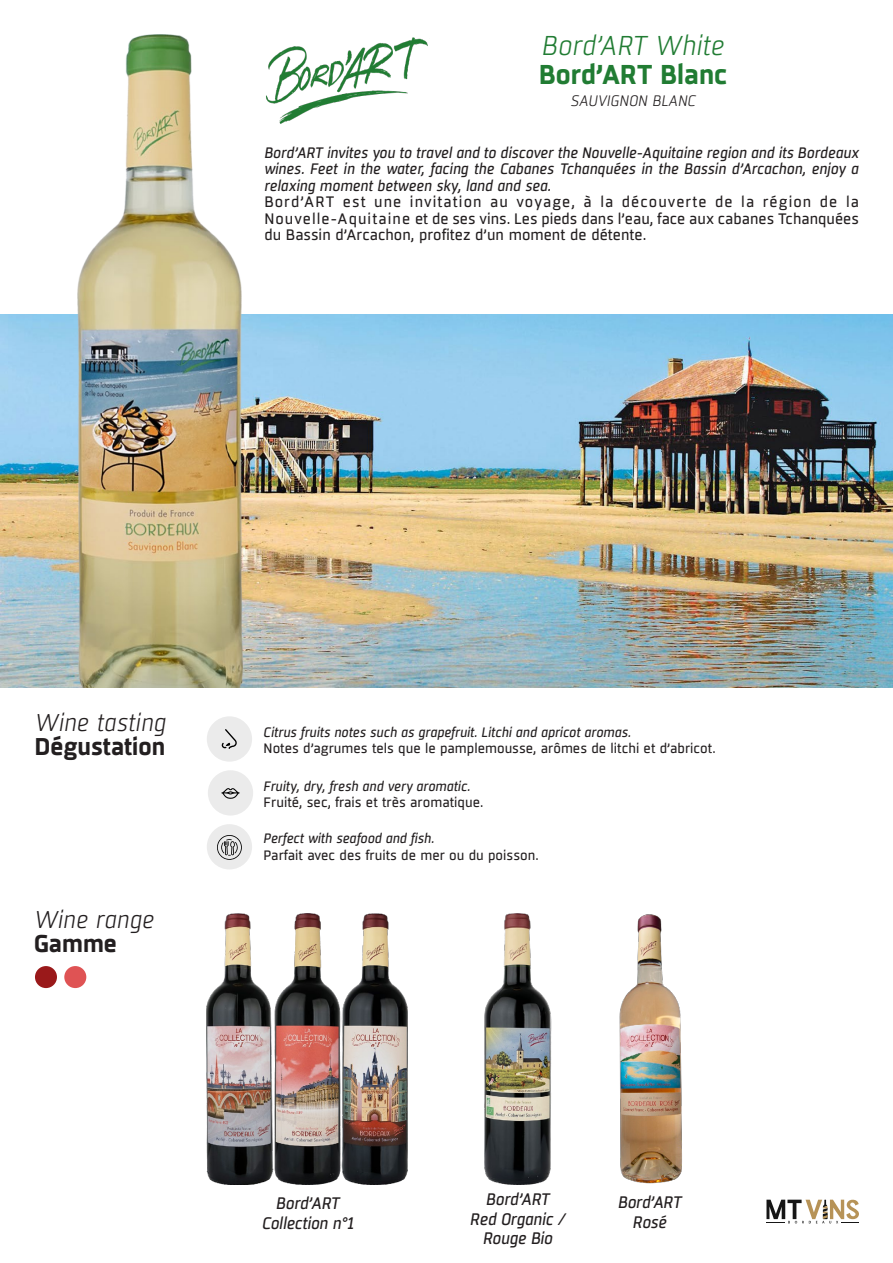
<style>
.page{position:relative;width:893px;height:1263px;background:#fff}
.page>*{position:absolute;margin:0;border:0;box-sizing:border-box;transform-origin:0 0}
.t1{font:italic 300 27px "Sisco";color:#217c33}
.t2{font:700 27px "Sisco";color:#217c33}
.t3{font:italic 300 24px "Sisco";color:#231f20}
.t4{font:700 24px "Sisco";color:#231f20}
.t5{font:italic 16.5px "Sisco";letter-spacing:-.01em;color:#231f20}
.t6{font:italic 15px/16.5px "Sisco";color:#231f20;text-align:justify}
.t7{font:15px/16.5px "Sisco";color:#231f20;text-align:justify}
.t8{font:italic 300 15px "Sisco";color:#231f20}
.t9{font:13.5px "Sisco";color:#231f20}
.t10{font:italic 13.5px "Sisco";color:#231f20}
</style>
<div class="page">
<svg style="left:766px;top:1200px;width:93px;height:23px"></svg>
<img style="left:0;top:315px;width:893px;height:373px">
<img style="left:78px;top:34px;width:167px;height:654px">
<img style="left:266px;top:37px;width:162px;height:87px">
<div style="left:207px;top:716px;width:45px;height:46px;background:#ebebeb;border-radius:50%"></div>
<div style="left:35px;top:966px;width:22px;height:22px;background:#9a191a;border-radius:50%"></div>
<div style="left:207px;top:824px;width:45px;height:45px;background:#ebebeb;border-radius:50%"></div>
<div style="left:64px;top:966px;width:22px;height:22px;background:#df5354;border-radius:50%"></div>
<div style="left:208px;top:770px;width:45px;height:46px;background:#ebebeb;border-radius:50%"></div>
<svg style="left:221px;top:729px;width:16px;height:20px"></svg>
<svg style="left:217px;top:835px;width:25px;height:25px"></svg>
<svg style="left:221px;top:788px;width:19px;height:11px"></svg>
<img style="left:485px;top:913px;width:66px;height:271px">
<img style="left:207px;top:913px;width:201px;height:271px">
<img style="left:619px;top:914px;width:63px;height:270px">
<p class="t1" style="left:542px;top:29px;width:184px">Bord’ART White</p>
<p class="t2" style="left:539px;top:56px;width:190px">Bord’ART Blanc</p>
<p class="t8" style="left:571px;top:91px;width:127px">SAUVIGNON BLANC</p>
<p class="t6" style="left:264px;top:145px;width:596px">Bord’ART invites you to travel and to discover the Nouvelle-Aquitaine region and its Bordeaux wines. Feet in the water, facing the Cabanes Tchanquées in the Bassin d’Arcachon, enjoy a relaxing moment between sky, land and sea.</p>
<p class="t7" style="left:264px;top:194px;width:596px">Bord’ART est une invitation au voyage, à la découverte de la région de la Nouvelle-Aquitaine et de ses vins. Les pieds dans l’eau, face aux cabanes Tchanquées du Bassin d’Arcachon, profitez d’un moment de détente.</p>
<p class="t3" style="left:35px;top:707px;width:133px">Wine tasting</p>
<p class="t4" style="left:35px;top:731px;width:132px">Dégustation</p>
<p class="t3" style="left:34px;top:904px;width:122px">Wine range</p>
<p class="t4" style="left:34px;top:927px;width:84px">Gamme</p>
<p class="t10" style="left:264px;top:723px;width:369px">Citrus fruits notes such as grapefruit. Litchi and apricot aromas.</p>
<p class="t9" style="left:264px;top:739px;width:453px">Notes d’agrumes tels que le pamplemousse, arômes de litchi et d’abricot.</p>
<p class="t10" style="left:264px;top:777px;width:208px">Fruity, dry, fresh and very aromatic.</p>
<p class="t9" style="left:264px;top:793px;width:221px">Fruité, sec, frais et très aromatique.</p>
<p class="t10" style="left:264px;top:830px;width:172px">Perfect with seafood and fish.</p>
<p class="t9" style="left:264px;top:846px;width:276px">Parfait avec des fruits de mer ou du poisson.</p>
<p class="t5" style="left:276px;top:1192px;width:65px">Bord’ART</p>
<p class="t5" style="left:262px;top:1212px;width:93px">Collection n°1</p>
<p class="t5" style="left:486px;top:1188px;width:65px">Bord’ART</p>
<p class="t5" style="left:470px;top:1208px;width:97px">Red Organic /</p>
<p class="t5" style="left:483px;top:1228px;width:71px">Rouge Bio</p>
<p class="t5" style="left:618px;top:1192px;width:65px">Bord’ART</p>
<p class="t5" style="left:633px;top:1211px;width:36px">Rosé</p>
</div>
